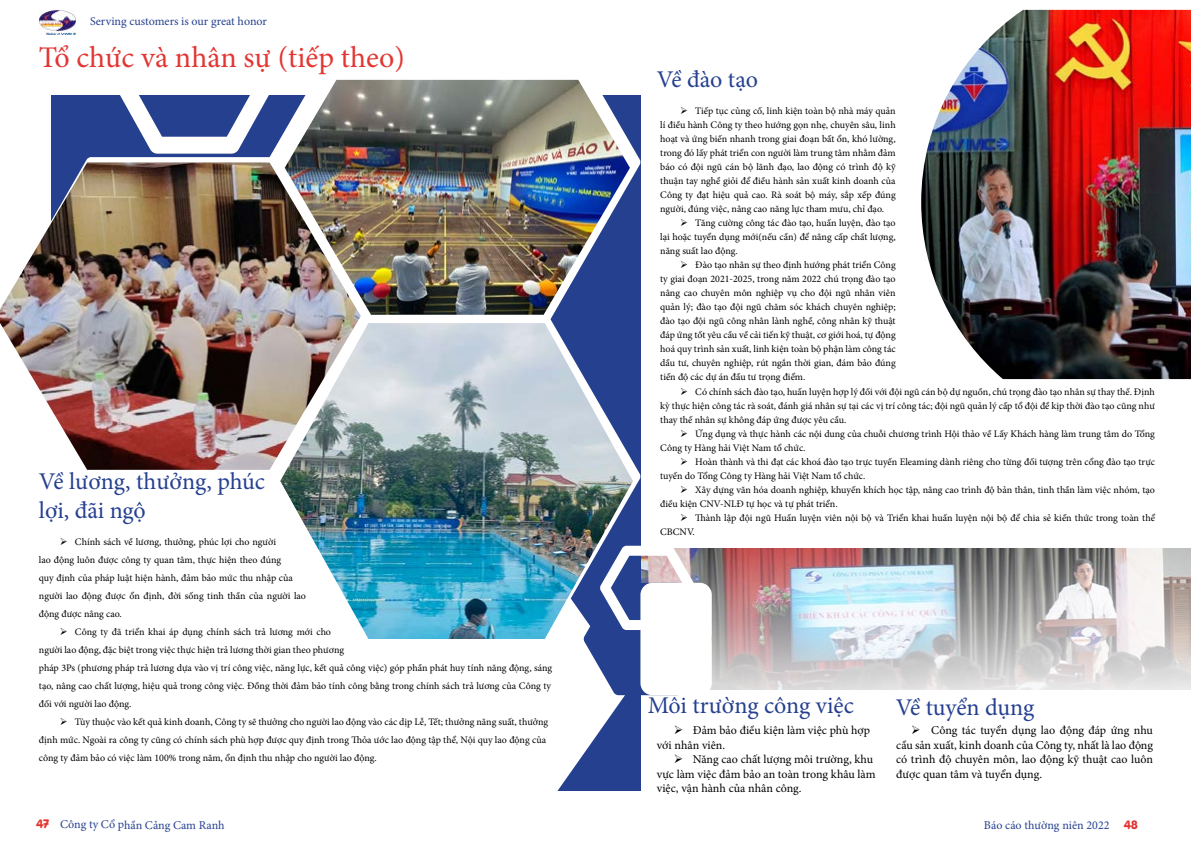
<style>
.page{position:relative;width:1191px;height:842px;background:#fff}
.page>*{position:absolute;margin:0;border:0;box-sizing:border-box;transform-origin:0 0}
.t1{font:30px "Minion Pro";color:#e33633}
.t2{font:24px/28.8px "Minion Pro";color:#25408f}
.t3{font:12px/14.4px "Minion Pro";color:#000}
.t4{font:12px "Minion Pro";color:#25408f}
.t5{font:700 12px "UVN Van";color:#e33633}
.t6{font:10px/14px "Minion Pro";color:#000}
.s1{font-family:"UVN Van";font-weight:700;color:#e33633}
</style>
<div class="page">
<img style="left:712px;top:549px;width:479px;height:141px">
<img style="left:921px;top:10px;width:270px;height:369px">
<svg style="left:39px;top:10px;width:601px;height:536px"></svg>
<svg style="left:39px;top:470px;width:593px;height:321px"></svg>
<img style="left:0;top:162px;width:361px;height:308px">
<img style="left:280px;top:323px;width:353px;height:316px">
<svg style="left:583px;top:546px;width:129px;height:149px"></svg>
<div style="left:640px;top:583px;width:72px;height:112px;background:#fff;border-radius:12px"></div>
<img style="left:285px;top:80px;width:345px;height:235px">
<img style="left:39px;top:11px;width:37px;height:23px">
<svg style="left:61px;top:538px;width:6px;height:7px"></svg>
<svg style="left:61px;top:628px;width:6px;height:7px"></svg>
<svg style="left:61px;top:718px;width:6px;height:7px"></svg>
<p class="t4" style="left:90px;top:13px;width:178px">Serving customers is our great honor</p>
<h1 class="t1" style="left:39px;top:38px;width:367px">Tổ chức và nhân sự (tiếp theo)</h1>
<h2 class="t2" style="left:39px;top:467px;width:227px">Về lương, thưởng, phúc lợi, đãi ngộ</h2>
<p class="t6" style="left:39px;top:533px;width:269px;line-height:18px;text-indent:36px">Chính sách về lương, thưởng, phúc lợi cho người<br>lao động luôn được công ty quan tâm, thực hiện theo đúng<br>quy định của pháp luật hiện hành, đảm bảo mức thu nhập của người lao động được ổn định, đời sống tinh thần của người lao động được nâng cao.</p>
<p class="t6" style="left:39px;top:623px;width:515px;line-height:18px;text-indent:36px">Công ty đã triển khai áp dụng chính sách trả lương mới cho<br>người lao động, đặc biệt trong việc thực hiện trả lương thời gian theo phương<br>pháp 3Ps (phương pháp trả lương dựa vào vị trí công việc, năng lực, kết quả công việc) góp phần phát huy tính năng động, sáng tạo, nâng cao chất lượng, hiệu quả trong công việc. Đồng thời đảm bảo tính công bằng trong chính sách trả lương của Công ty đối với người lao động.</p>
<p class="t6" style="left:39px;top:713px;width:511px;line-height:18px;text-indent:36px">Tùy thuộc vào kết quả kinh doanh, Công ty sẽ thưởng cho người lao động vào các dịp Lễ, Tết; thưởng năng suất, thưởng định mức. Ngoài ra công ty cũng có chính sách phù hợp được quy định trong Thỏa ước lao động tập thể, Nội quy lao động của công ty đảm bảo có việc làm 100% trong năm, ổn định thu nhập cho người lao động.</p>
<h2 class="t2" style="left:657px;top:65px;width:103px">Về đào tạo</h2>
<p class="t6" style="left:660px;top:103px;width:237px;text-align:justify;text-indent:35px">Tiếp tục củng cố, linh kiện toàn bộ nhà máy quản lí điều hành Công ty theo hướng gọn nhẹ, chuyên sâu, linh hoạt và ứng biến nhanh trong giai đoạn bất ổn, khó lường, trong đó lấy phát triển con người làm trung tâm nhằm đảm báo có đội ngũ cán bộ lãnh đạo, lao động có trình độ kỹ thuận tay nghề giỏi để điều hành sản xuất kinh doanh của Công ty đạt hiệu quả cao. Rà soát bộ máy, sắp xếp đúng người, đúng việc, nâng cao năng lực tham mưu, chỉ đạo.</p>
<p class="t6" style="left:660px;top:215px;width:237px;text-align:justify;text-indent:35px">Tăng cường công tác đào tạo, huấn luyện, đào tạo lại hoặc tuyển dụng mới(nếu cần) để nâng cấp chất lượng, năng suất lao động.</p>
<p class="t6" style="left:660px;top:257px;width:237px;text-align:justify;text-indent:35px">Đào tạo nhân sự theo định hướng phát triển Công ty giai đoạn 2021-2025, trong năm 2022 chú trọng đào tạo nâng cao chuyên môn nghiệp vụ cho đội ngũ nhân viên quản lý; đào tạo đội ngũ chăm sóc khách chuyên nghiệp; đào tạo đội ngũ công nhân lành nghề, công nhân kỹ thuật đáp ứng tốt yêu cầu về cải tiến kỹ thuật, cơ giới hoá, tự động hoá quy trình sản xuất, linh kiện toàn bộ phận làm công tác dầu tư, chuyên nghiệp, rút ngắn thời gian, đám bảo đúng tiến độ các dự án đầu tư trọng điểm.</p>
<p class="t6" style="left:660px;top:385px;width:496px;text-align:justify;text-indent:35px">Có chính sách đào tạo, huấn luyện hợp lý đối với đội ngũ cán bộ dự nguồn, chú trọng đào tạo nhân sự thay thế. Định kỳ thực hiện công tác rà soát, đánh giá nhân sự tại các vị trí công tác; đội ngũ quản lý cấp tổ đội đề kịp thời đào tạo cũng như thay thế nhân sự không đáp ứng được yêu cầu.</p>
<p class="t6" style="left:660px;top:427px;width:496px;text-indent:35px">Ứng dụng và thực hành các nội dung của chuỗi chương trình Hội thảo về Lấy Khách hàng làm trung tâm do Tổng<br>Công ty Hàng hải Việt Nam tổ chức.</p>
<p class="t6" style="left:660px;top:455px;width:496px;text-indent:35px">Hoàn thành và thi đạt các khoá đào tạo trực tuyến Eleaming dành riêng cho từng đối tượng trên cổng đào tạo trực tuyến do Tổng Công ty Hàng hải Việt Nam tổ chức.</p>
<p class="t6" style="left:660px;top:483px;width:496px;text-indent:35px">Xây dựng văn hóa doanh nghiệp, khuyến khích học tập, nâng cao trình độ bản thân, tinh thần làm việc nhóm, tạo điều kiện CNV-NLĐ tự học và tự phát triển.</p>
<p class="t6" style="left:695px;top:511px;width:461px">Thành lập đội ngũ Huấn luyện viên nội bộ và Triển khai huấn luyện nội bộ để chia sẻ kiến thức trong toàn thể</p>
<p class="t6" style="left:660px;top:525px;width:36px">CBCNV.</p>
<h2 class="t2" style="left:648px;top:691px;width:208px">Môi trường công việc</h2>
<h2 class="t2" style="left:895px;top:693px;width:140px">Về tuyển dụng</h2>
<p class="t3" style="left:657px;top:723px;width:215px;text-indent:36px">Đảm bảo điều kiện làm việc phù hợp với nhân viên.</p>
<p class="t3" style="left:657px;top:752px;width:220px;text-indent:36px">Năng cao chất lượng môi trường, khu vực làm việc đảm bảo an toàn trong khâu làm việc, vận hành của nhân công.</p>
<p class="t3" style="left:896px;top:723px;width:258px;text-align:justify;text-indent:35px">Công tác tuyển dụng lao động đáp ứng nhu cầu sản xuất, kinh doanh của Công ty, nhất là lao động có trình độ chuyên môn, lao động kỹ thuật cao luôn được quan tâm và tuyển dụng.</p>
<p class="t4" style="left:60px;top:817px;width:166px">Công ty Cổ phần Cảng Cam Ranh</p>
<p class="t5" style="left:36px;top:814px;width:15px">47</p>
<p class="t4" style="left:984px;top:817px;width:155px">Báo cáo thường niên 2022 <span class="s1">48</span></p>
</div>
